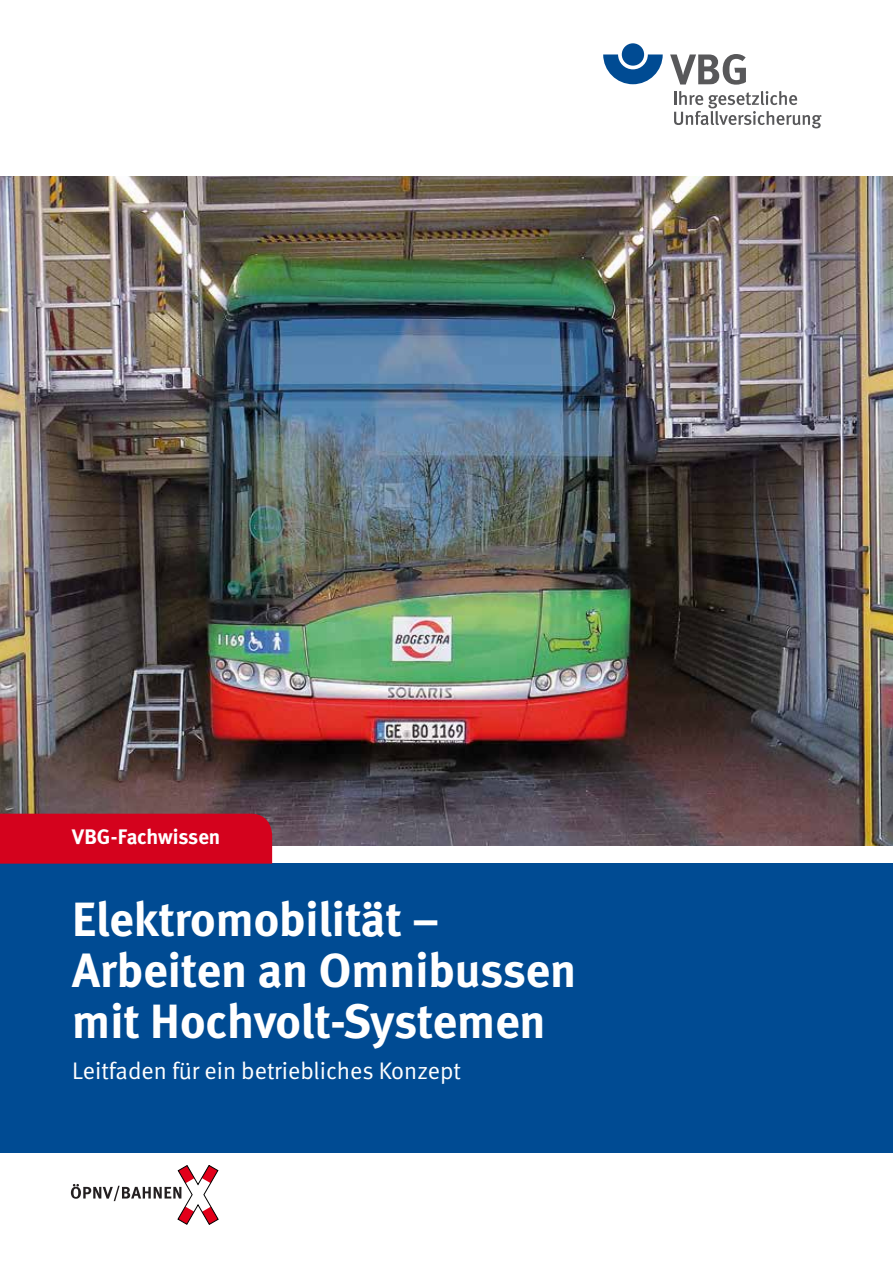
<style>
.page{position:relative;width:893px;height:1263px;background:#fff}
.page>*{position:absolute;margin:0;border:0;box-sizing:border-box;transform-origin:0 0}
.t1{font:700 48px/51px "DGUV Meta";color:#fff}
.t2{font:24px "DGUV Meta";color:#fff}
.t3{font:700 21px "DGUV Meta";letter-spacing:-.01em;color:#fff}
</style>
<div class="page">
<svg style="left:71px;top:1165px;width:147px;height:60px"></svg>
<svg style="left:603px;top:54px;width:60px;height:30px"></svg>
<div style="left:622px;top:43px;width:22px;height:23px;background:#004b93;border-radius:50%"></div>
<svg style="left:670px;top:54px;width:76px;height:31px"></svg>
<svg style="left:674px;top:91px;width:148px;height:37px"></svg>
<img style="left:0;top:176px;width:893px;height:669px">
<div style="left:0;top:863px;width:893px;height:289px;background:#004b93"></div>
<div style="left:0;top:814px;width:272px;height:50px;background:#d4021d"></div>
<p class="t3" style="left:72px;top:824px;width:150px">VBG-Fachwissen</p>
<p class="t1" style="left:72px;top:895px;width:505px">Elektromobilität –<br>Arbeiten an Omnibussen mit Hochvolt-Systemen</p>
<p class="t2" style="left:72px;top:1057px;width:390px">Leitfaden für ein betriebliches Konzept</p>
</div>
